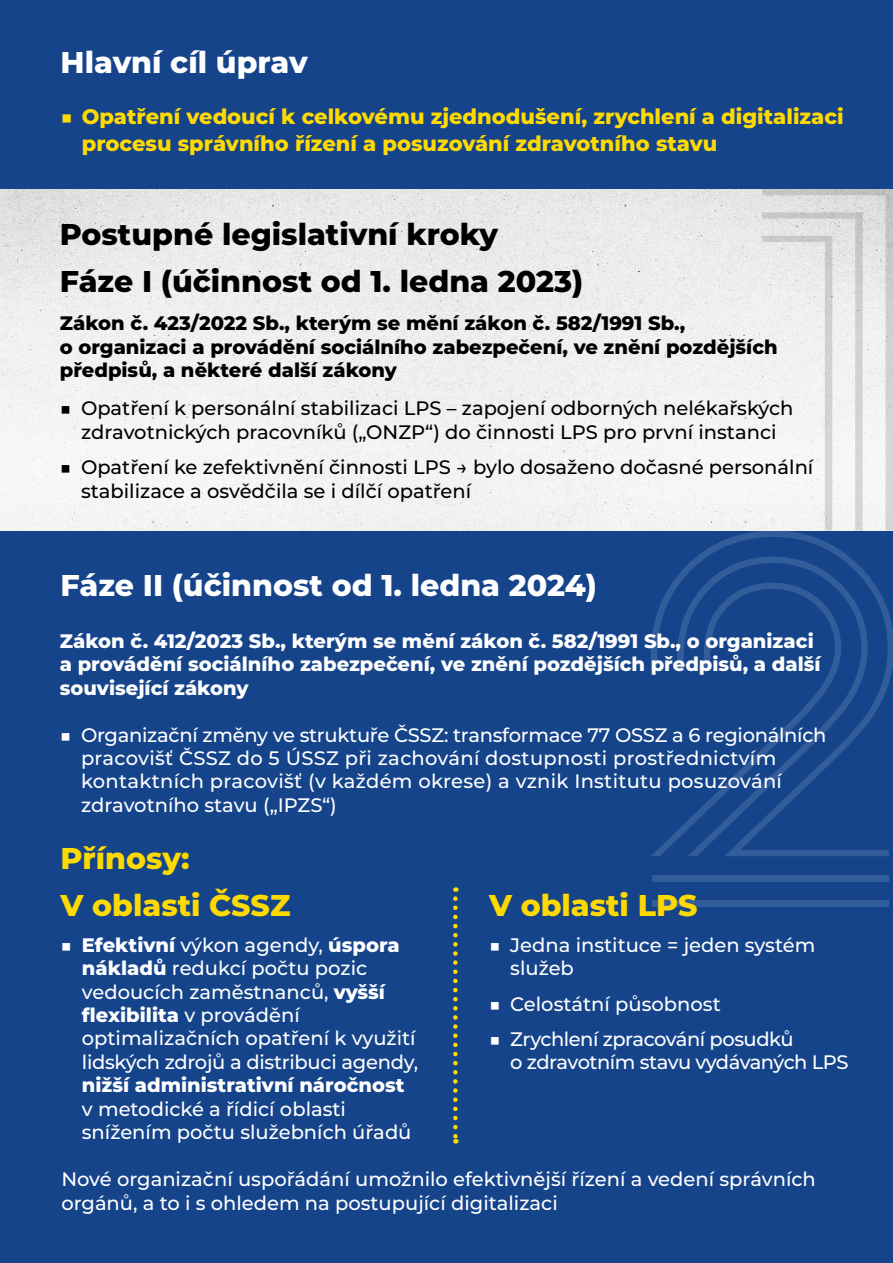
<style>
.page{position:relative;width:893px;height:1263px;background:#fff}
.page>*{position:absolute;margin:0;border:0;box-sizing:border-box;transform-origin:0 0}
.t1{font:800 30px/46.5px "Montserrat";color:#000}
.t2{font:800 30px "Montserrat";color:#fff}
.t3{font:800 30px "Montserrat";color:#ffda00}
.t4{font:800 21px/27px "Montserrat";color:#ffda00}
.t5{font:500 19.5px/23.4px "Montserrat";color:#fff}
.t6{font:500 19.5px/23.4px "Montserrat";color:#000;text-align:center}
.t7{font:800 19.5px/23.4px "Montserrat";color:#fff}
.t8{font:800 19.5px/23.4px "Montserrat";color:#000}
.t9{font:500 19.5px/23.4px "Montserrat";letter-spacing:-.025em;color:#fff}
.s1{font-weight:400}
.s2{font-weight:800}
</style>
<div class="page">
<div style="left:0;top:530px;width:893px;height:733px;background:#15448b"></div>
<div style="left:0;top:0;width:893px;height:189px;background:#15448b"></div>
<img style="left:0;top:189px;width:762px;height:341px">
<svg style="left:651px;top:530px;width:242px;height:326px"></svg>
<svg style="left:677px;top:556px;width:191px;height:300px"></svg>
<div style="left:652px;top:875px;width:237px;height:6px;background:#335c9a"></div>
<svg style="left:651px;top:582px;width:190px;height:274px"></svg>
<div style="left:652px;top:900px;width:237px;height:6px;background:#335c9a"></div>
<svg style="left:453px;top:898px;width:5px;height:245px"></svg>
<svg style="left:762px;top:189px;width:131px;height:341px"></svg>
<h1 class="t2" style="left:61px;top:40px;width:249px">Hlavní cíl úprav</h1>
<p class="t4" style="left:82px;top:102px;width:763px;text-indent:-21px">■ Opatření vedoucí k celkovému zjednodušení, zrychlení a digitalizaci procesu správního řízení a posuzování zdravotního stavu</p>
<h1 class="t1" style="left:60px;top:210px;width:525px">Postupné legislativní kroky<br>Fáze I (účinnost od 1. ledna 2023)</h1>
<p class="t8" style="left:60px;top:310px;width:719px">Zákon č. 423/2022 Sb., kterým se mění zákon č. 582/1991 Sb.,<br>o organizaci a provádění sociálního zabezpečení, ve znění pozdějších předpisů, a některé další zákony</p>
<p class="t6" style="left:60px;top:396px;width:735px"><span class="s1">■</span> Opatření k personální stabilizaci LPS – zapojení odborných nelékařských zdravotnických pracovníků („ONZP“) do činnosti LPS pro první instanci</p>
<p class="t6" style="left:81px;top:455px;width:734px;text-align:left;text-indent:-21px"><span class="s1">■</span> Opatření ke zefektivnění činnosti LPS → bylo dosaženo dočasné personální stabilizace a osvědčila se i dílčí opatření</p>
<h1 class="t2" style="left:61px;top:563px;width:538px">Fáze II (účinnost od 1. ledna 2024)</h1>
<p class="t7" style="left:60px;top:628px;width:762px">Zákon č. 412/2023 Sb., kterým se mění zákon č. 582/1991 Sb., o organizaci a provádění sociálního zabezpečení, ve znění pozdějších předpisů, a další související zákony</p>
<p class="t5" style="left:81px;top:722px;width:747px;text-indent:-21px"><span class="s1">■</span> Organizační změny ve struktuře ČSSZ: transformace 77 OSSZ a 6 regionálních pracovišť ČSSZ do 5 ÚSSZ při zachování dostupnosti prostřednictvím kontaktních pracovišť (v každém okrese) a vznik Institutu posuzování zdravotního stavu („IPZS“)</p>
<h1 class="t3" style="left:61px;top:836px;width:130px">Přínosy:</h1>
<h1 class="t3" style="left:61px;top:884px;width:231px">V oblasti ČSSZ</h1>
<p class="t5" style="left:82px;top:932px;width:338px;text-indent:-21px"><span class="s1">■</span> <span class="s2">Efektivní</span> výkon agendy, <span class="s2">úspora nákladů</span> redukcí počtu pozic vedoucích zaměstnanců, <span class="s2">vyšší flexibilita</span> v provádění optimalizačních opatření k využití lidských zdrojů a distribuci agendy,</p>
<p class="t7" style="left:82px;top:1072px;width:324px">nižší administrativní náročnost</p>
<p class="t5" style="left:82px;top:1096px;width:331px">v metodické a řídicí oblasti snížením počtu služebních úřadů</p>
<h1 class="t3" style="left:489px;top:884px;width:210px">V oblasti LPS</h1>
<p class="t5" style="left:510px;top:932px;width:307px;text-indent:-21px"><span class="s1">■</span> Jedna instituce = jeden systém služeb</p>
<p class="t5" style="left:489px;top:991px;width:233px"><span class="s1">■</span> Celostátní působnost</p>
<p class="t9" style="left:510px;top:1026px;width:340px;text-indent:-21px"><span class="s1">■</span> Zrychlení zpracování posudků<br>o zdravotním stavu vydávaných LPS</p>
<p class="t5" style="left:61px;top:1167px;width:756px">Nové organizační uspořádání umožnilo efektivnější řízení a vedení správních orgánů, a to i s ohledem na postupující digitalizaci</p>
</div>
